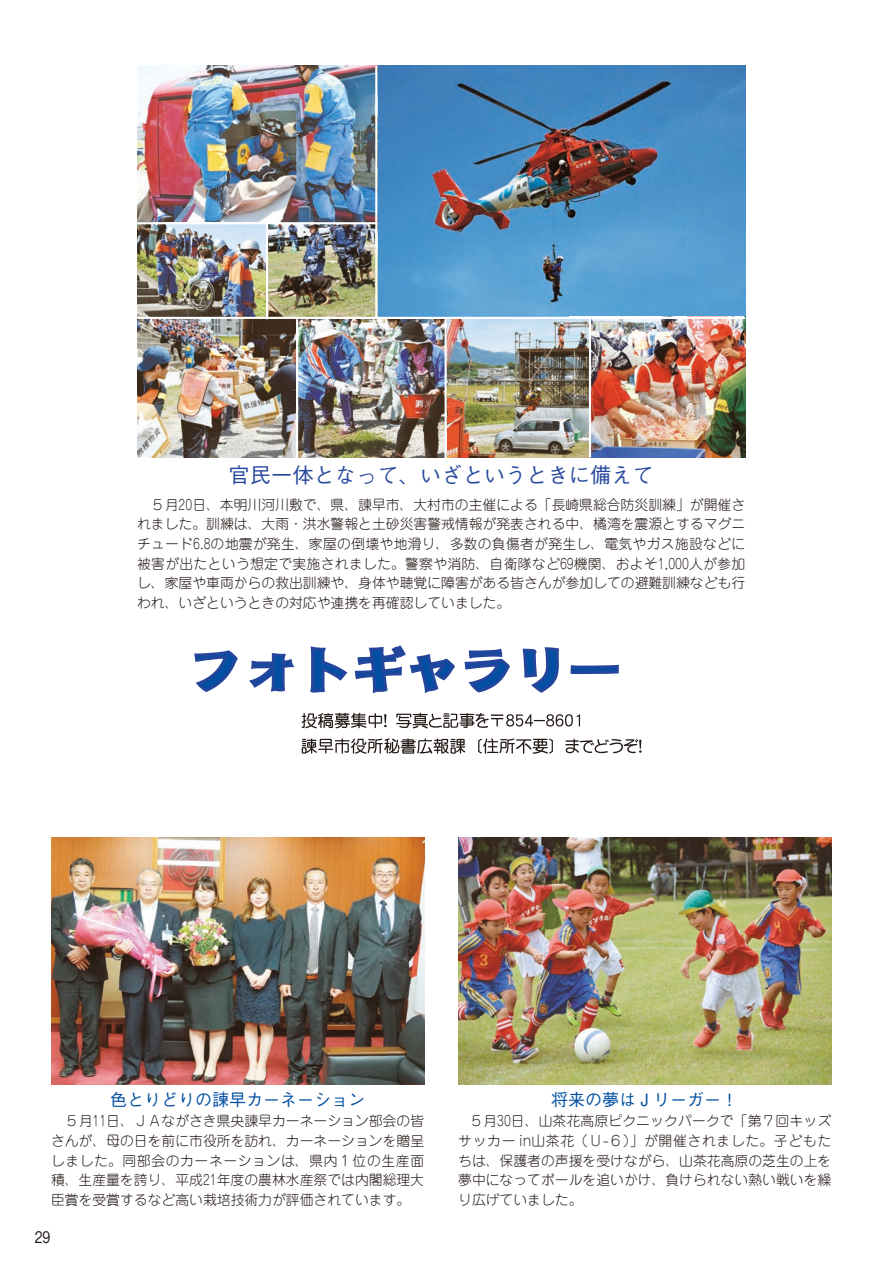
<style>
.page{position:relative;width:893px;height:1263px;background:#fff}
.page>*{position:absolute;margin:0;border:0;box-sizing:border-box;transform-origin:0 0}
.t1{font:500 21.3px "Gothic BBB Pro";color:#27499d}
.t2{font:500 16.95px "Gothic BBB Pro";color:#004fa2}
.t3{font:500 15.9px "Gothic BBB Pro";color:#231916;scale:.78 1}
.t4{font:300 13.8px/19.6px "Jun 101 Pro";color:#231916;text-align:justify}
</style>
<div class="page">
<svg style="left:302px;top:713px;width:85px;height:15px"></svg>
<svg style="left:396px;top:713px;width:184px;height:15px"></svg>
<svg style="left:302px;top:738px;width:163px;height:16px"></svg>
<svg style="left:478px;top:738px;width:75px;height:16px"></svg>
<svg style="left:565px;top:739px;width:77px;height:14px"></svg>
<svg style="left:194px;top:650px;width:44px;height:42px"></svg>
<svg style="left:249px;top:653px;width:46px;height:39px"></svg>
<svg style="left:310px;top:645px;width:145px;height:48px"></svg>
<svg style="left:464px;top:648px;width:46px;height:45px"></svg>
<svg style="left:522px;top:647px;width:37px;height:46px"></svg>
<svg style="left:570px;top:664px;width:49px;height:11px"></svg>
<img style="left:377px;top:66px;width:368px;height:251px">
<img style="left:458px;top:838px;width:373px;height:246px">
<img style="left:51px;top:838px;width:373px;height:246px">
<img style="left:137px;top:66px;width:238px;height:156px">
<img style="left:591px;top:319px;width:154px;height:138px">
<img style="left:137px;top:319px;width:159px;height:138px">
<img style="left:137px;top:224px;width:129px;height:92px">
<img style="left:298px;top:319px;width:292px;height:139px">
<hr style="left:331px;top:319px;width:2px;height:138px;background:#fff">
<hr style="left:332px;top:319px;width:2px;height:138px;background:#fff">
<hr style="left:589px;top:319px;width:2px;height:138px;background:#fff">
<hr style="left:349px;top:358px;width:2px;height:95px;background:#fff">
<img style="left:268px;top:224px;width:110px;height:93px">
<hr style="left:137px;top:222px;width:241px;height:2px;background:#fff">
<hr style="left:375px;top:66px;width:2px;height:252px;background:#fff">
<hr style="left:445px;top:318px;width:2px;height:146px;background:#fff">
<h1 class="t1" style="left:229px;top:458px;width:427px">官民一体となって、いざというときに備えて</h1>
<p class="t4" style="left:137px;top:493px;width:610px">　５月20日、本明川河川敷で、県、諫早市、大村市の主催による「長崎県総合防災訓練」が開催されました。訓練は、大雨・洪水警報と土砂災害警戒情報が発表される中、橘湾を震源とするマグニチュード6.8の地震が発生、家屋の倒壊や地滑り、多数の負傷者が発生し、電気やガス施設などに被害が出たという想定で実施されました。警察や消防、自衛隊など69機関、およそ1,000人が参加し、家屋や車両からの救出訓練や、身体や聴覚に障害がある皆さんが参加しての避難訓練なども行われ、いざというときの対応や連携を再確認していました。</p>
<p class="t2" style="left:110px;top:1086px;width:257px">色とりどりの諫早カーネーション</p>
<p class="t4" style="left:51px;top:1110px;width:375px">　５月11日、ＪＡながさき県央諫早カーネーション部会の皆さんが、母の日を前に市役所を訪れ、カーネーションを贈呈しました。同部会のカーネーションは、県内１位の生産面積、生産量を誇り、平成21年度の農林水産祭では内閣総理大臣賞を受賞するなど高い栽培技術力が評価されています。</p>
<p class="t3" style="left:35px;top:1224px;width:22px">29</p>
<p class="t2" style="left:551px;top:1086px;width:189px">将来の夢はＪリーガー!</p>
<p class="t4" style="left:458px;top:1110px;width:375px;text-indent:11px">５月30日、山茶花高原ピクニックパークで「第７回キッズサッカー in山茶花（Ｕ-６）」が開催されました。子どもたちは、保護者の声援を受けながら、山茶花高原の芝生の上を夢中になってボールを追いかけ、負けられない熱い戦いを繰り広げていました。</p>
</div>
